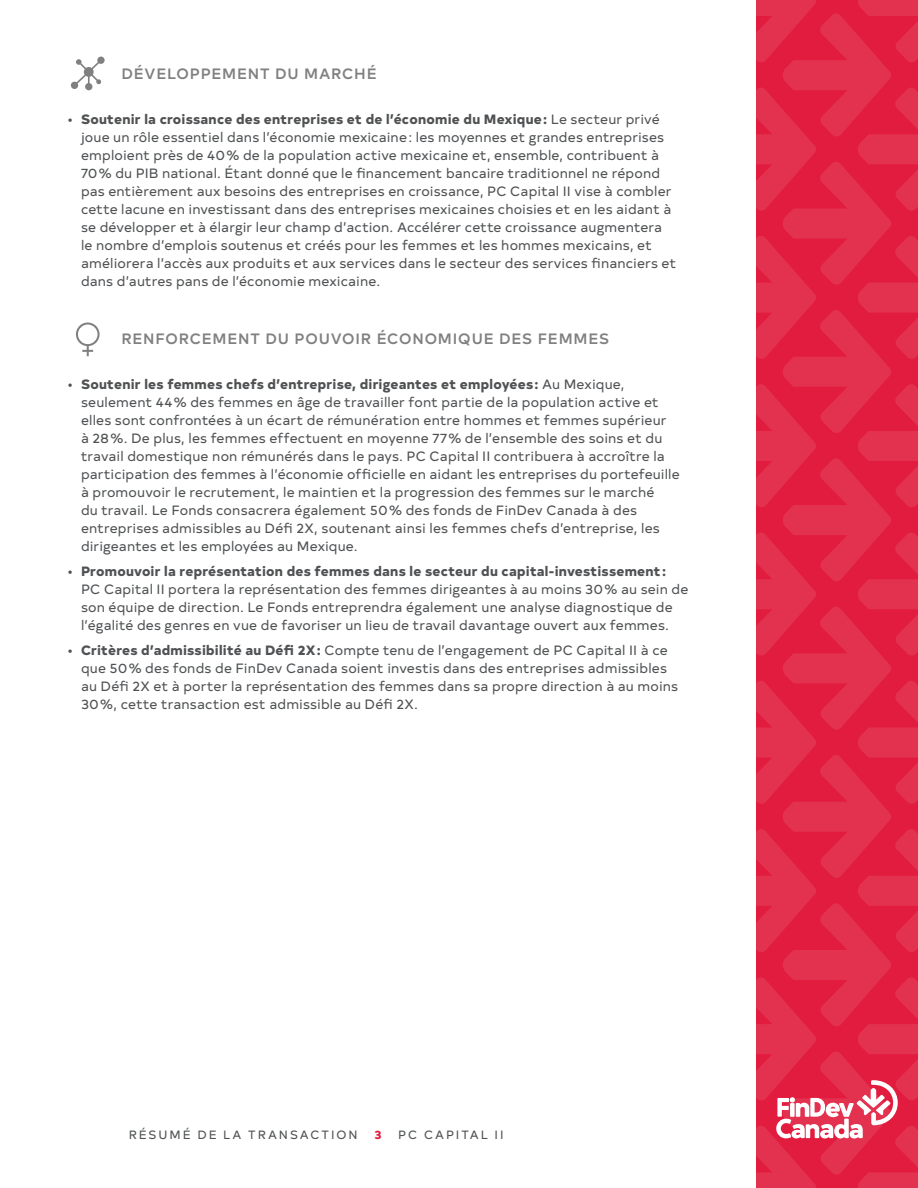
<style>
.page{position:relative;width:918px;height:1188px;background:#fff}
.page>*{position:absolute;margin:0;border:0;box-sizing:border-box;transform-origin:0 0}
.t1{font:500 15px "Typold";letter-spacing:.06em;color:#808080}
.t2{font:13.5px/18px "Typold";letter-spacing:.01em;color:#4f5153}
.t3{font:12px "Typold";letter-spacing:.16em;color:#4f5153}
.t4{font:800 12px "Typold";color:#e21c3f}
.s1{font-weight:800}
</style>
<div class="page">
<svg style="left:756px;top:0;width:162px;height:1188px;background:#e2294a"></svg>
<svg style="left:71px;top:57px;width:34px;height:33px"></svg>
<svg style="left:76px;top:322px;width:24px;height:34px"></svg>
<h3 class="t1" style="left:122px;top:61px;width:256px">DÉVELOPPEMENT DU MARCHÉ</h3>
<p class="t2" style="left:81px;top:109px;width:597px;text-indent:-14px">• <span class="s1">Soutenir la croissance des entreprises et de l’économie du Mexique :</span> Le secteur privé joue un rôle essentiel dans l’économie mexicaine : les moyennes et grandes entreprises emploient près de 40 % de la population active mexicaine et, ensemble, contribuent à 70 % du PIB national. Étant donné que le financement bancaire traditionnel ne répond pas entièrement aux besoins des entreprises en croissance, PC Capital II vise à combler cette lacune en investissant dans des entreprises mexicaines choisies et en les aidant à se développer et à élargir leur champ d’action. Accélérer cette croissance augmentera le nombre d’emplois soutenus et créés pour les femmes et les hommes mexicains, et améliorera l’accès aux produits et aux services dans le secteur des services financiers et dans d’autres pans de l’économie mexicaine.</p>
<h3 class="t1" style="left:122px;top:327px;width:489px">RENFORCEMENT DU POUVOIR ÉCONOMIQUE DES FEMMES</h3>
<p class="t2" style="left:81px;top:374px;width:600px;text-indent:-14px">• <span class="s1">Soutenir les femmes chefs d’entreprise, dirigeantes et employées :</span> Au Mexique, seulement 44 % des femmes en âge de travailler font partie de la population active et elles sont confrontées à un écart de rémunération entre hommes et femmes supérieur<br>à 28 %. De plus, les femmes effectuent en moyenne 77 % de l’ensemble des soins et du travail domestique non rémunérés dans le pays. PC Capital II contribuera à accroître la participation des femmes à l’économie officielle en aidant les entreprises du portefeuille à promouvoir le recrutement, le maintien et la progression des femmes sur le marché<br>du travail. Le Fonds consacrera également 50 % des fonds de FinDev Canada à des entreprises admissibles au Défi 2X, soutenant ainsi les femmes chefs d’entreprise, les dirigeantes et les employées au Mexique.</p>
<p class="t2" style="left:81px;top:561px;width:609px;text-indent:-14px">• <span class="s1">Promouvoir la représentation des femmes dans le secteur du capital-investissement :<br></span>PC Capital II portera la représentation des femmes dirigeantes à au moins 30 % au sein de son équipe de direction. Le Fonds entreprendra également une analyse diagnostique de l’égalité des genres en vue de favoriser un lieu de travail davantage ouvert aux femmes.</p>
<p class="t2" style="left:81px;top:640px;width:599px;text-indent:-14px">• <span class="s1">Critères d’admissibilité au Défi 2X :</span> Compte tenu de l’engagement de PC Capital II à ce que 50 % des fonds de FinDev Canada soient investis dans des entreprises admissibles au Défi 2X et à porter la représentation des femmes dans sa propre direction à au moins 30 %, cette transaction est admissible au Défi 2X.</p>
<p class="t3" style="left:129px;top:1125px;width:231px">RÉSUMÉ DE LA TRANSACTION</p>
<p class="t4" style="left:374px;top:1124px;width:9px">3</p>
<p class="t3" style="left:398px;top:1125px;width:107px">PC CAPITAL II</p>
</div>
